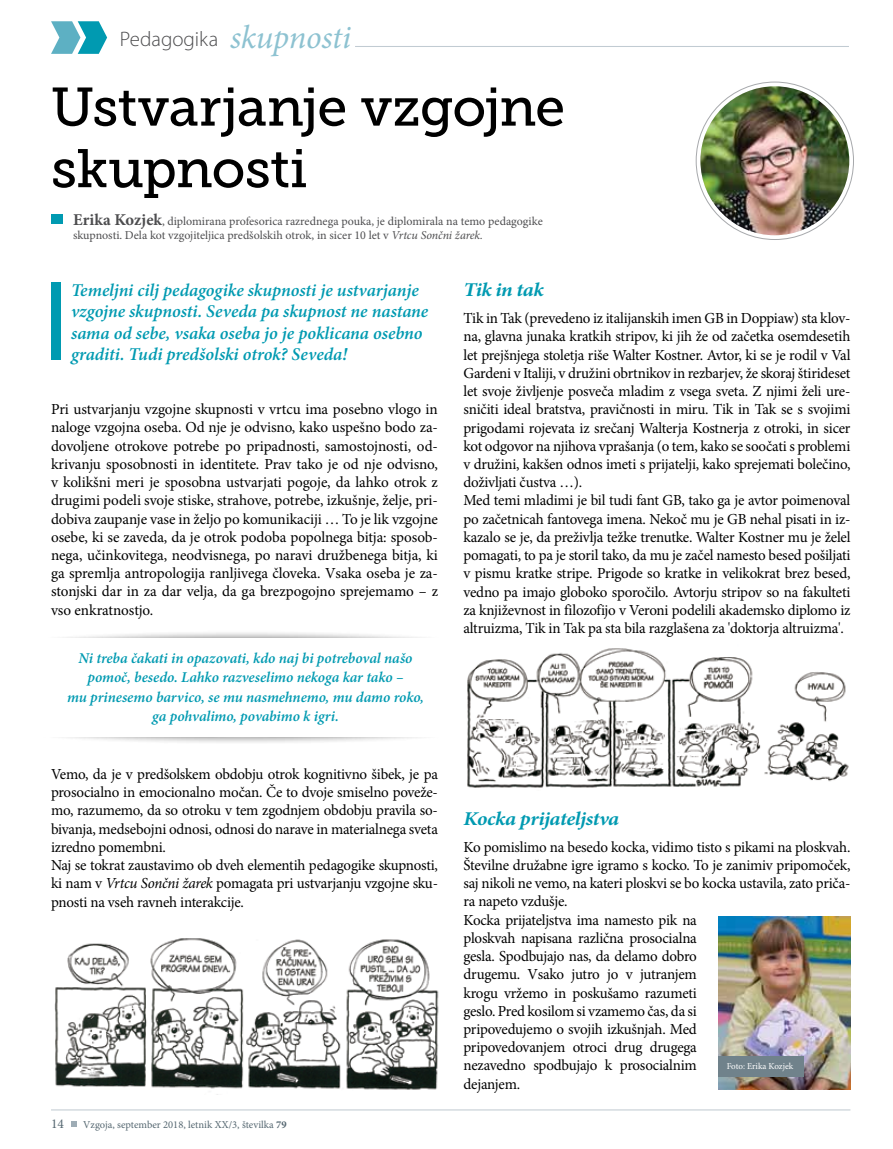
<style>
.page{position:relative;width:893px;height:1149px;background:#fff}
.page>*{position:absolute;margin:0;border:0;box-sizing:border-box;transform-origin:0 0}
.t1{font:54px/61.5px "Museo Slab 500";letter-spacing:-.015em;color:#000}
.t2{font:300 21px "Myriad Pro";color:#4d4d4f}
.t3{font:italic 700 19.5px "Minion Pro";letter-spacing:-.02em;color:#009ab1;scale:1.08 1}
.t4{font:italic 600 18px/21.6px "Minion Pro";letter-spacing:-.005em;color:#009ab1}
.t5{font:15.3px/18.1px "Minion Pro";letter-spacing:-.015em;color:#000}
.t6{font:italic 600 15px/19.5px "Minion Pro";letter-spacing:-.005em;color:#009ab1;text-align:center}
.t7{font:13.5px "Minion Pro";color:#546670}
.t8{font:12px/14.4px "Minion Pro";color:#4d4d4f}
.t9{font:10.5px "Minion Pro";color:#546670}
.t10{font:9px "Minion Pro";color:#fff}
.s1{font-family:"Minion Pro";font-weight:400;font-style:italic;font-size:33px;color:#8dc2d1}
.s2{font-weight:700;font-size:16.5px}
.s3{font-style:italic}
.s4{font-weight:700}
</style>
<div class="page">
<svg style="left:51px;top:21px;width:56px;height:33px"></svg>
<hr style="left:355px;top:46px;width:494px;height:1px;background:#c1cbd2">
<svg style="left:71px;top:1121px;width:5px;height:4px"></svg>
<hr style="left:51px;top:1108px;width:799px;height:2px;background:#c1cbd2">
<div style="left:51px;top:282px;width:10px;height:78px;background:#009ab1"></div>
<div style="left:51px;top:214px;width:11px;height:10px;background:#009ab1"></div>
<img style="left:700px;top:86px;width:149px;height:149px;border-radius:74px">
<div style="left:41px;top:630px;width:403px;height:115px;background:#000;opacity:.6"></div>
<div style="left:30px;top:638px;width:425px;height:98px;background:#fff"></div>
<img style="left:54px;top:938px;width:385px;height:152px">
<img style="left:467px;top:648px;width:382px;height:140px">
<img style="left:718px;top:916px;width:132px;height:173px">
<div style="left:718px;top:1055px;width:86px;height:21px;background:#70828b"></div>
<h2 class="t2" style="left:120px;top:27px;width:233px">Pedagogika <span class="s1">skupnosti</span></h2>
<h1 class="t1" style="left:51px;top:77px;width:516px">Ustvarjanje vzgojne skupnosti</h1>
<p class="t8" style="left:73px;top:214px;width:471px"><span class="s2">Erika Kozjek</span>, diplomirana profesorica razrednega pouka, je diplomirala na temo pedagogike skupnosti. Dela kot vzgojiteljica predšolskih otrok, in sicer 10 let v <span class="s3">Vrtcu Sončni žarek.</span></p>
<p class="t4" style="left:71px;top:279px;width:359px">Temeljni cilj pedagogike skupnosti je ustvarjanje vzgojne skupnosti. Seveda pa skupnost ne nastane sama od sebe, vsaka oseba jo je poklicana osebno graditi. Tudi predšolski otrok? Seveda!</p>
<p class="t5" style="left:51px;top:400px;width:388px;text-align:justify">Pri ustvarjanju vzgojne skupnosti v vrtcu ima posebno vlogo in naloge vzgojna oseba. Od nje je odvisno, kako uspešno bodo za&shy;dovoljene otrokove potrebe po pripadnosti, samostojnosti, od&shy;krivanju sposobnosti in identitete. Prav tako je od nje odvisno, v kolikšni meri je sposobna ustvarjati pogoje, da lahko otrok z drugimi podeli svoje stiske, strahove, potrebe, izkušnje, želje, pri&shy;dobiva zaupanje vase in željo po komunikaciji … To je lik vzgojne osebe, ki se zaveda, da je otrok podoba popolnega bitja: sposob&shy;nega, učinkovitega, neodvisnega, po naravi družbenega bitja, ki ga spremlja antropologija ranljivega človeka. Vsaka oseba je za&shy;stonjski dar in za dar velja, da ga brezpogojno sprejemamo – z vso enkratnostjo.</p>
<p class="t6" style="left:67px;top:647px;width:359px">Ni treba čakati in opazovati, kdo naj bi potreboval našo pomoč, besedo. Lahko razveselimo nekoga kar tako –<br>mu prinesemo barvico, se mu nasmehnemo, mu damo roko, ga pohvalimo, povabimo k igri.</p>
<p class="t5" style="left:51px;top:764px;width:388px">Vemo, da je v predšolskem obdobju otrok kognitivno šibek, je pa prosocialno in emocionalno močan. Če to dvoje smiselno poveže&shy;mo, razumemo, da so otroku v tem zgodnjem obdobju pravila so&shy;bivanja, medsebojni odnosi, odnosi do narave in materialnega sveta izredno pomembni.<br>Naj se tokrat zaustavimo ob dveh elementih pedagogike skupnosti, ki nam v <span class="s3">Vrtcu Sončni žarek</span> pomagata pri ustvarjanju vzgojne sku&shy;pnosti na vseh ravneh interakcije.</p>
<p class="t7" style="left:51px;top:1114px;width:14px">14</p>
<p class="t9" style="left:83px;top:1117px;width:205px">Vzgoja, september 2018, letnik XX/3, številka <span class="s4">79</span></p>
<p class="t3" style="left:463px;top:276px;width:76px">Tik in tak</p>
<p class="t5" style="left:463px;top:309px;width:388px">Tik in Tak (prevedeno iz italijanskih imen GB in Doppiaw) sta klov&shy;na, glavna junaka kratkih stripov, ki jih že od začetka osemdesetih let prejšnjega stoletja riše Walter Kostner. Avtor, ki se je rodil v Val Gardeni v Italiji, v družini obrtnikov in rezbarjev, že skoraj štirideset let svoje življenje posveča mladim z vsega sveta. Z njimi želi ure&shy;sničiti ideal bratstva, pravičnosti in miru. Tik in Tak se s svojimi prigodami rojevata iz srečanj Walterja Kostnerja z otroki, in sicer kot odgovor na njihova vprašanja (o tem, kako se soočati s problemi v družini, kakšen odnos imeti s prijatelji, kako sprejemati bolečino, doživljati čustva …).<br>Med temi mladimi je bil tudi fant GB, tako ga je avtor poimenoval po začetnicah fantovega imena. Nekoč mu je GB nehal pisati in iz&shy;kazalo se je, da preživlja težke trenutke. Walter Kostner mu je želel pomagati, to pa je storil tako, da mu je začel namesto besed pošiljati v pismu kratke stripe. Prigode so kratke in velikokrat brez besed, vedno pa imajo globoko sporočilo. Avtorju stripov so na fakulteti za književnost in filozofijo v Veroni podelili akademsko diplomo iz altruizma, Tik in Tak pa sta bila razglašena za 'doktorja altruizma'.</p>
<p class="t3" style="left:463px;top:804px;width:146px">Kocka prijateljstva</p>
<p class="t5" style="left:463px;top:837px;width:388px">Ko pomislimo na besedo kocka, vidimo tisto s pikami na ploskvah.<br>Številne družabne igre igramo s kocko. To je zanimiv pripomoček, saj nikoli ne vemo, na kateri ploskvi se bo kocka ustavila, zato priča&shy;ra napeto vzdušje.<br>Kocka prijateljstva ima namesto pik na<br>ploskvah napisana različna prosocialna<br>gesla. Spodbujajo nas, da delamo dobro<br>drugemu. Vsako jutro jo v jutranjem<br>krogu vržemo in poskušamo razumeti<br>geslo. Pred kosilom si vzamemo čas, da si<br>pripovedujemo o svojih izkušnjah. Med<br>pripovedovanjem otroci drug drugega<br>nezavedno spodbujajo k prosocialnim<br>dejanjem.</p>
<p class="t10" style="left:727px;top:1059px;width:68px">Foto: Erika Kozjek</p>
</div>
